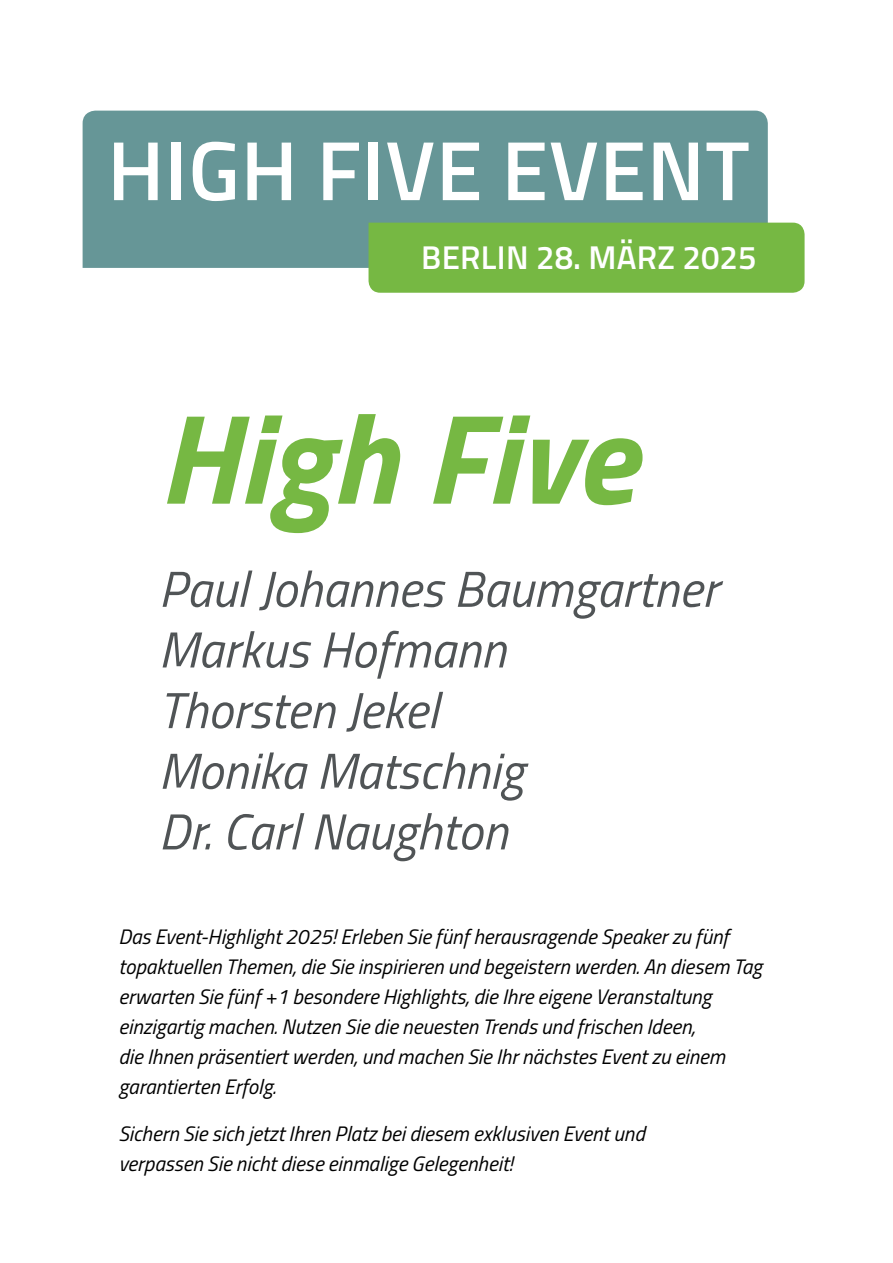
<style>
.page{position:relative;width:893px;height:1263px;background:#fff}
.page>*{position:absolute;margin:0;border:0;box-sizing:border-box;transform-origin:0 0}
.t1{font:italic 700 127.95px "Titillium";color:#76b843}
.t2{font:600 84px "Titillium";letter-spacing:.01em;color:#fff}
.t3{font:italic 50.55px/60.6px "Titillium";color:#505456}
.t4{font:600 33px "Titillium";letter-spacing:.01em;color:#fff}
.t5{font:italic 21px/30px "Titillium";color:#000}
</style>
<div class="page">
<div style="left:83px;top:111px;width:685px;height:170px;background:#669697"></div>
<div style="left:369px;top:223px;width:436px;height:70px;background:#76b843"></div>
<h2 class="t2" style="left:107px;top:108px;width:644px">HIGH FIVE EVENT</h2>
<h3 class="t4" style="left:421px;top:232px;width:337px">BERLIN 28. MÄRZ 2025</h3>
<h1 class="t1" style="left:159px;top:359px;width:478px">High Five</h1>
<h3 class="t3" style="left:159px;top:556px;width:561px">Paul Johannes Baumgartner<br>Markus Hofmann<br>Thorsten Jekel<br>Monika Matschnig<br>Dr. Carl Naughton</h3>
<p class="t5" style="left:118px;top:921px;width:645px">Das Event-Highlight 2025! Erleben Sie fünf herausragende Speaker zu fünf topaktuellen Themen, die Sie inspirieren und begeistern werden. An diesem Tag erwarten Sie fünf +1 besondere Highlights, die Ihre eigene Veranstaltung einzigartig machen. Nutzen Sie die neuesten Trends und frischen Ideen,<br>die Ihnen präsentiert werden, und machen Sie Ihr nächstes Event zu einem garantierten Erfolg.</p>
<p class="t5" style="left:118px;top:1117px;width:528px">Sichern Sie sich jetzt Ihren Platz bei diesem exklusiven Event und verpassen Sie nicht diese einmalige Gelegenheit!</p>
</div>
